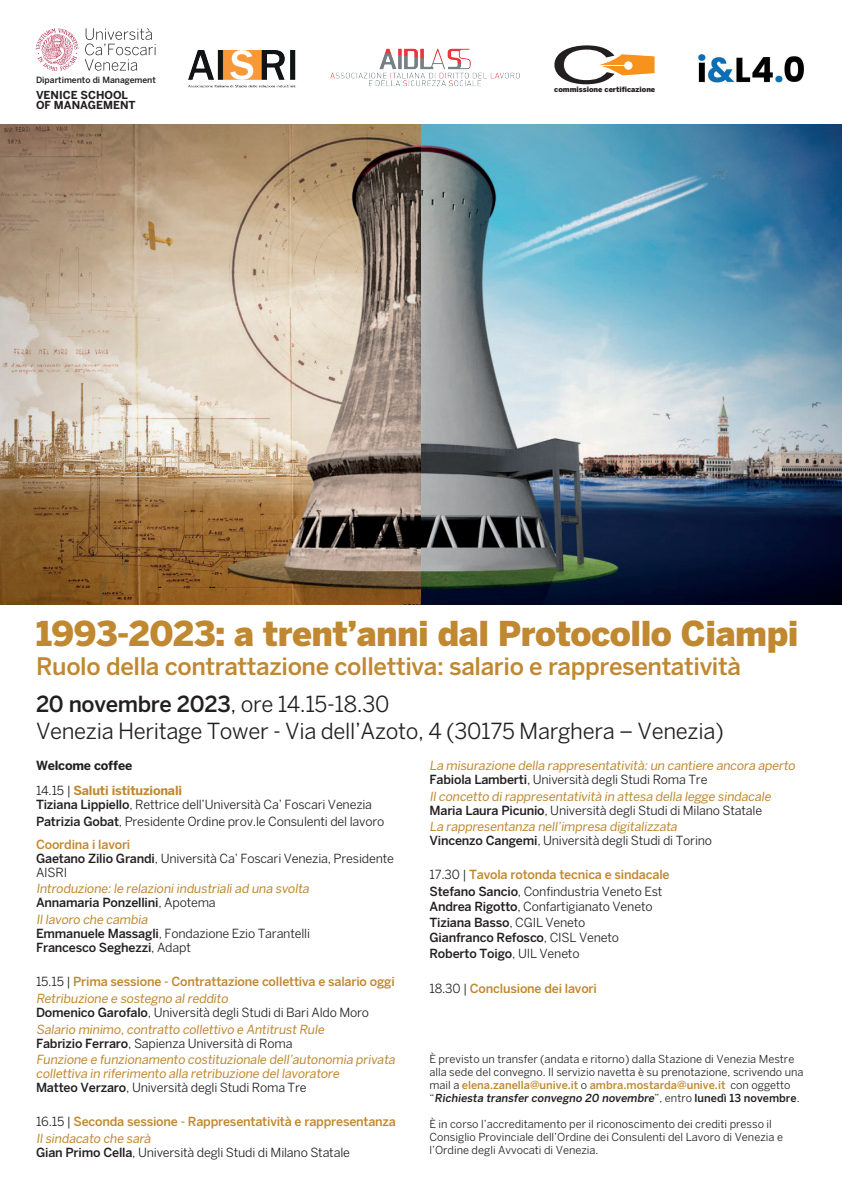
<style>
.page{position:relative;width:842px;height:1191px;background:#fff}
.page>*{position:absolute;margin:0;border:0;box-sizing:border-box;transform-origin:0 0}
.t1{font:900 34px "Benton Sans";letter-spacing:-.015em;color:#c08830}
.t2{font:500 24px "Benton Sans";letter-spacing:-.015em;color:#c08830}
.t3{font:22px/26.4px "Benton Sans";letter-spacing:-.015em;color:#231f20}
.t4{font:12.5px/14px "Benton Sans";color:#c08830}
.t5{font:500 12.5px/16.8px "Benton Sans";letter-spacing:-.015em;color:#c08830}
.t6{font:12.5px/14px "Benton Sans";letter-spacing:-.015em;color:#231f20}
.t7{font:500 12.5px/15.4px "Benton Sans";letter-spacing:-.015em;color:#231f20}
.t8{font:700 12.5px/25.3px "Benton Sans";letter-spacing:-.015em;color:#c08830}
.t9{font:11px/13px "Benton Sans";color:#231f20}
.t10{font:700 11px/10.5px "Benton Sans";color:#231f20}
.t11{font:500 8.6px "Benton Sans";color:#231f20}
.t12{font:900 7.3px "Benton Sans";color:#231f20}
.s1{font-weight:500}
.s2{color:#231f20}
.s3{font-weight:400;color:#231f20}
.s4{font-weight:500;color:#c08830}
.s5{font-weight:500;color:#231f20}
.s6{font-weight:400;color:#c08830}
.s7{font-weight:400}
</style>
<div class="page">
<svg style="left:85px;top:28px;width:71px;height:43px"></svg>
<svg style="left:36px;top:28px;width:42px;height:43px"></svg>
<img style="left:189px;top:50px;width:107px;height:38px">
<img style="left:330px;top:48px;width:190px;height:39px">
<img style="left:697px;top:54px;width:107px;height:29px">
<svg style="left:554px;top:45px;width:101px;height:39px"></svg>
<img style="left:0;top:125px;width:842px;height:479px">
<p class="t11" style="left:36px;top:74px;width:121px">Dipartimento di Management</p>
<p class="t10" style="left:36px;top:89px;width:101px">VENICE SCHOOL<br>OF MANAGEMENT</p>
<p class="t12" style="left:554px;top:84px;width:103px">commissione certificazione</p>
<h1 class="t1" style="left:36px;top:613px;width:764px">1993-2023: a trent’anni dal Protocollo Ciampi</h1>
<h2 class="t2" style="left:36px;top:651px;width:706px">Ruolo della contrattazione collettiva: salario e rappresentatività</h2>
<h3 class="t3" style="left:36px;top:691px;width:689px"><span class="s1">20 novembre 2023</span>, ore 14.15-18.30<br>Venezia Heritage Tower - Via dell’Azoto, 4 (30175 Marghera – Venezia)</h3>
<p class="t8" style="left:36px;top:752px;width:148px"><span class="s2">Welcome coffee<br></span><span class="s3">14.15 |</span> Saluti istituzionali</p>
<p class="t6" style="left:36px;top:796px;width:350px;line-height:16.8px"><span class="s1">Tiziana Lippiello</span>, Rettrice dell’Università Ca’ Foscari Venezia<br><span class="s1">Patrizia Gobat</span>, Presidente Ordine prov.le Consulenti del lavoro</p>
<p class="t6" style="left:36px;top:836px;width:359px"><span class="s4">Coordina i lavori<br></span><span class="s1">Gaetano Zilio Grandi</span>, Università Ca’ Foscari Venezia, Presidente<br>AISRI</p>
<p class="t4" style="left:36px;top:881px;width:277px">Introduzione:le relazioniindustrialiad una svolta<br><span class="s5">Annamaria Ponzellini</span><span class="s2">, Apotema</span></p>
<p class="t7" style="left:36px;top:912px;width:275px;line-height:14px"><span class="s6">Illavoro che cambia<br></span>Emmanuele Massagli<span class="s7">, Fondazione Ezio Tarantelli<br></span>Francesco Seghezzi<span class="s7">, Adapt</span></p>
<p class="t5" style="left:36px;top:972px;width:360px"><span class="s3">15.15 |</span> Prima sessione - Contrattazione collettiva e salario oggi<br><span class="s7">Retribuzione e sostegno alreddito</span></p>
<p class="t4" style="left:36px;top:1003px;width:335px;line-height:16.8px"><span class="s5">Domenico Garofalo</span><span class="s2">, Università degli Studi di Bari Aldo Moro<br></span>Salario minimo,contratto collettivo e Antitrust Rule</p>
<p class="t4" style="left:36px;top:1034px;width:363px;line-height:16.8px"><span class="s5">Fabrizio Ferraro</span><span class="s2">, Sapienza Università di Roma<br></span>Funzione e funzionamento costituzionale dell’autonomia privata</p>
<p class="t4" style="left:36px;top:1066px;width:307px">collettiva in riferimento alla retribuzione dellavoratore<br><span class="s5">Matteo Verzaro</span><span class="s2">, Università degli Studi Roma Tre</span></p>
<p class="t5" style="left:36px;top:1113px;width:361px"><span class="s3">16.15 |</span> Seconda sessione - Rappresentatività e rappresentanza<br><span class="s7">Ilsindacato che sarà</span></p>
<p class="t6" style="left:36px;top:1145px;width:315px"><span class="s1">Gian Primo Cella</span>, Università degli Studi di Milano Statale</p>
<p class="t4" style="left:429px;top:758px;width:369px">La misurazione della rappresentatività:un cantiere ancora aperto<br><span class="s5">Fabiola Lamberti</span><span class="s2">, Università degli Studi Roma Tre</span></p>
<p class="t4" style="left:429px;top:789px;width:345px">Ilconcetto dirappresentatività in attesa della legge sindacale<br><span class="s5">Maria Laura Picunio</span><span class="s2">, Università degli Studi di Milano Statale</span></p>
<p class="t4" style="left:429px;top:819px;width:284px">La rappresentanza nell’impresa digitalizzata<br><span class="s5">Vincenzo Cangemi</span><span class="s2">, Università degli Studi di Torino</span></p>
<p class="t5" style="left:429px;top:866px;width:242px"><span class="s3">17.30 |</span> Tavola rotonda tecnica e sindacale<br><span class="s2">Stefano Sancio</span><span class="s3">, Confindustria Veneto Est</span></p>
<p class="t7" style="left:429px;top:899px;width:225px">Andrea Rigotto<span class="s7">, Confartigianato Veneto<br></span>Tiziana Basso<span class="s7">, CGIL Veneto<br></span>Gianfranco Refosco<span class="s7">, CISL Veneto<br></span>Roberto Toigo<span class="s7">, UIL Veneto</span></p>
<p class="t5" style="left:429px;top:980px;width:169px"><span class="s3">18.30 |</span> Conclusione dei lavori</p>
<p class="t9" style="left:429px;top:1052px;width:376px">È previsto un transfer (andata e ritorno) dalla Stazione di Venezia Mestre alla sede del convegno. Il servizio navetta è su prenotazione, scrivendo una mail a <span class="s4">elena.zanella@unive.it</span> o <span class="s4">ambra.mostarda@unive.it</span> con oggetto<br>“ <span class="s1">Richiesta transfer convegno 20 novembre</span>” , e n t r o <span class="s1">l u n e dì 13 n ove m b re</span> .</p>
<p class="t9" style="left:429px;top:1117px;width:355px">È in corso l’accreditamento per il riconoscimento dei crediti presso il<br>Consiglio Provinciale dell’Ordine dei Consulenti del Lavoro di Venezia e l’Ordine degli Avvocati di Venezia.</p>
</div>
